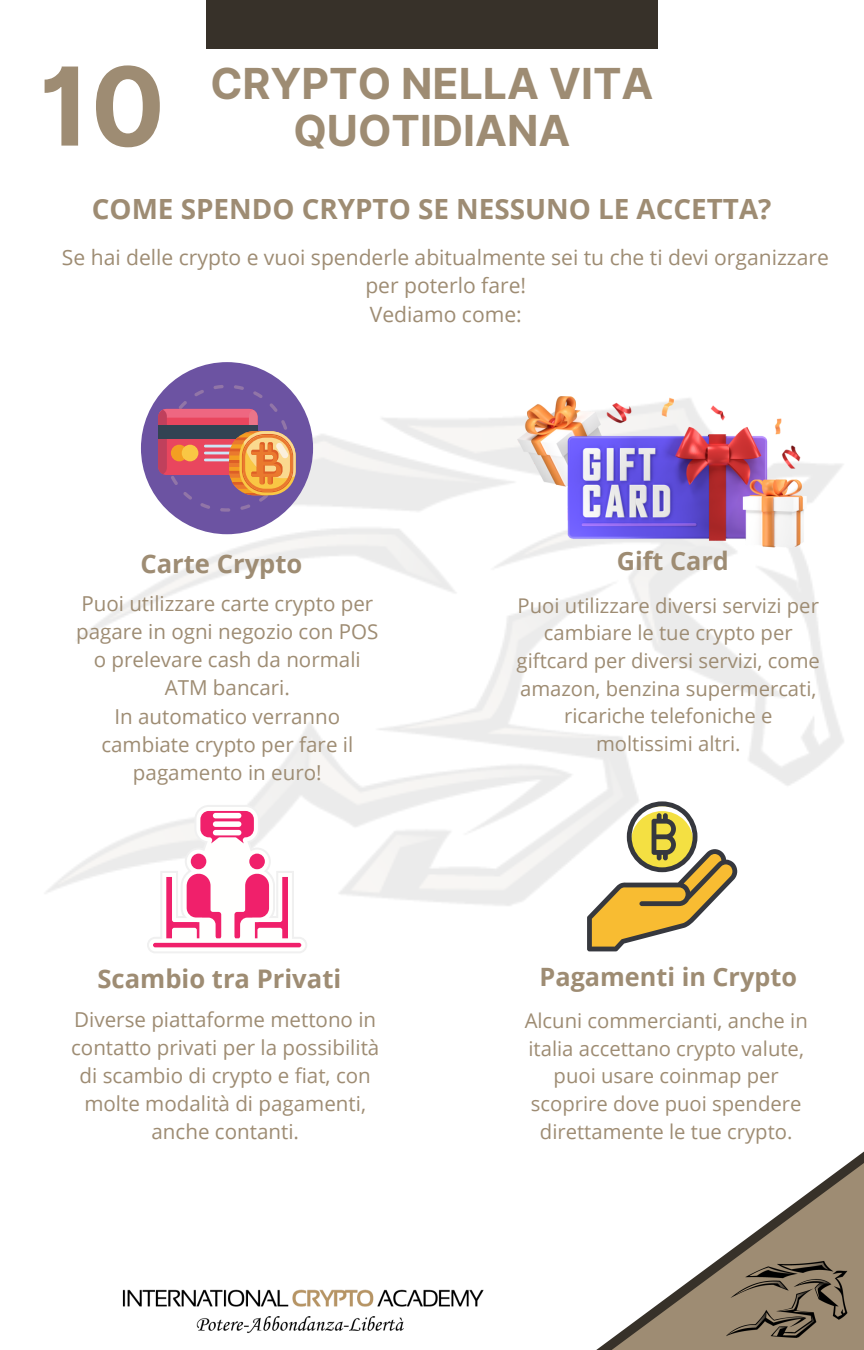
<style>
.page{position:relative;width:864px;height:1350px;background:#fff}
.page>*{position:absolute;margin:0;border:0;box-sizing:border-box;transform-origin:0 0}
.t1{font:700 108.67px "Inter";color:#9e8c73}
.t2{font:700 42.75px "Inter";color:#9e8c73}
.t3{font:700 27.9px "Open Sans";color:#9e8c73}
.t4{font:700 25.65px "Open Sans";color:#9e8c73}
.t5{font:700 25.2px "Open Sans";color:#9e8c73}
.t6{font:21.15px/28.8px "Open Sans";color:#9e8c73;text-align:center}
.t7{font:20.47px/28.1px "Open Sans";color:#9e8c73;text-align:center}
.t8{font:20.25px/27.7px "Open Sans";color:#9e8c73;text-align:center}
</style>
<div class="page">
<div style="left:206px;top:0;width:452px;height:48px;background:#373129"></div>
<svg style="left:588px;top:951px;width:276px;height:399px"></svg>
<img style="left:122px;top:1289px;width:362px;height:44px">
<img style="left:653px;top:1249px;width:211px;height:95px">
<div style="left:141px;top:362px;width:172px;height:172px;background:#6c53a2;border-radius:50%"></div>
<svg style="left:158px;top:385px;width:138px;height:127px"></svg>
<img style="left:518px;top:396px;width:288px;height:152px">
<svg style="left:147px;top:805px;width:160px;height:148px"></svg>
<svg style="left:587px;top:801px;width:150px;height:150px"></svg>
<p class="t1" style="left:39px;top:41px;width:128px">10</p>
<p class="t2" style="left:210px;top:57px;width:445px">CRYPTO NELLA VITA</p>
<p class="t2" style="left:293px;top:105px;width:278px">QUOTIDIANA</p>
<p class="t3" style="left:92px;top:189px;width:681px">COME SPENDO CRYPTO SE NESSUNO LE ACCETTA?</p>
<p class="t6" style="left:62px;top:242px;width:769px">Se hai delle crypto e vuoi spenderle abitualmente sei tu che ti devi organizzare per poterlo fare!</p>
<h3 class="t6" style="left:370px;top:299px;width:154px">Vediamo come:</h3>
<p class="t4" style="left:140px;top:545px;width:164px">Carte Crypto</p>
<p class="t7" style="left:76px;top:589px;width:304px">Puoi utilizzare carte crypto per pagare in ogni negozio con POS o prelevare cash da normali<br>ATM bancari.</p>
<p class="t7" style="left:101px;top:702px;width:253px">In automatico verranno cambiate crypto per fare il pagamento in euro!</p>
<p class="t4" style="left:97px;top:961px;width:245px">Scambio tra Privati</p>
<p class="t7" style="left:71px;top:1005px;width:310px">Diverse piattaforme mettono in contatto privati per la possibilità di scambio di crypto e fiat, con molte modalità di pagamenti, anche contanti.</p>
<p class="t5" style="left:617px;top:543px;width:114px">Gift Card</p>
<h3 class="t8" style="left:517px;top:591px;width:305px">Puoi utilizzare diversi servizi per cambiare le tue crypto per giftcard per diversi servizi, come amazon, benzina supermercati, ricariche telefoniche e moltissimi altri.</h3>
<p class="t5" style="left:540px;top:959px;width:259px">Pagamenti in Crypto</p>
<h3 class="t8" style="left:525px;top:1006px;width:285px">Alcuni commercianti, anche in italia accettano crypto valute, puoi usare coinmap per scoprire dove puoi spendere direttamente le tue crypto.</h3>
</div>
